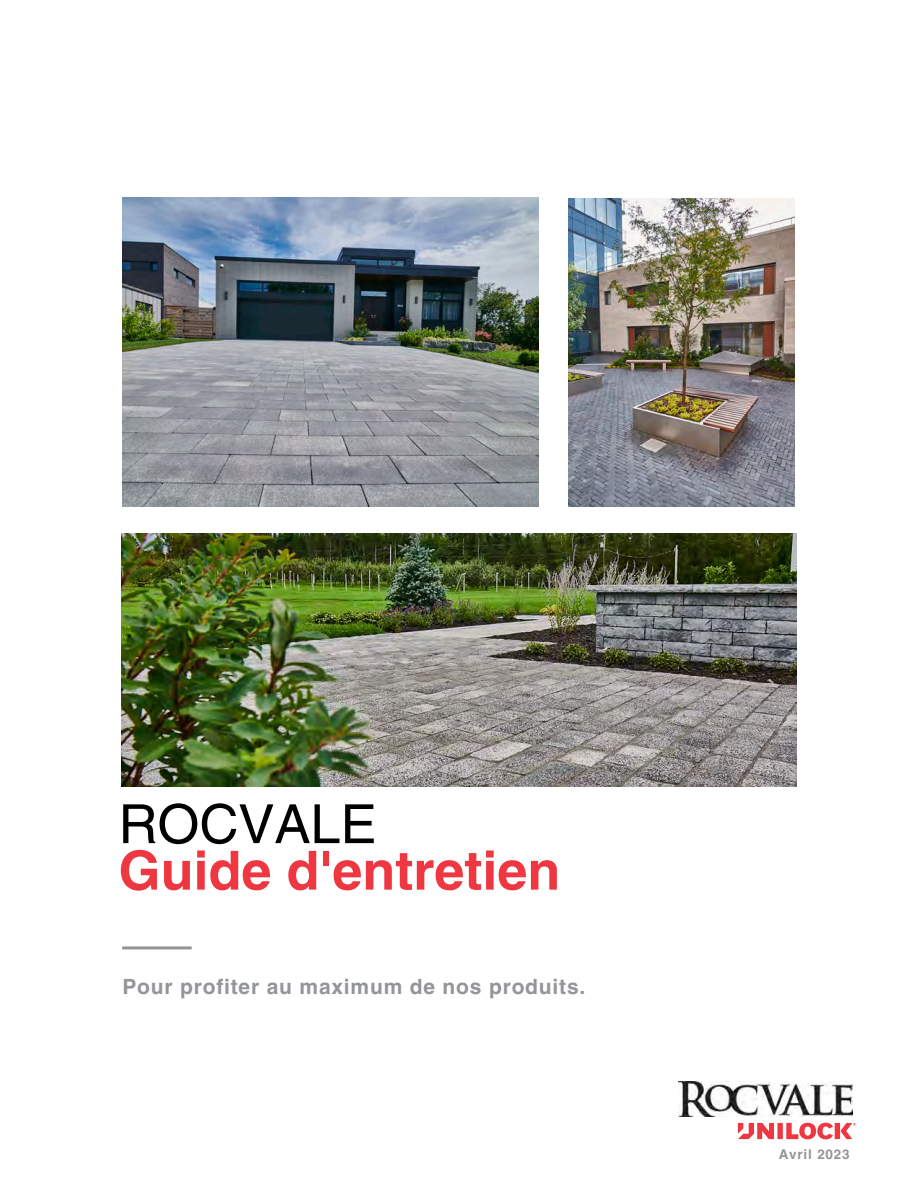
<style>
.page{position:relative;width:918px;height:1188px;background:#fff}
.page>*{position:absolute;margin:0;border:0;box-sizing:border-box;transform-origin:0 0}
.t1{font:700 54px "Helvetica LT Pro";color:#ef3742}
.t2{font:54px "Helvetica LT Pro";color:#000}
.t3{font:700 21px "Helvetica LT Pro";letter-spacing:.04em;color:#939598}
.t4{font:700 13.5px "Helvetica LT Pro";letter-spacing:.06em;color:#939598}
</style>
<div class="page">
<hr style="left:122px;top:946px;width:70px;height:3px;background:#000">
<img style="left:679px;top:1082px;width:173px;height:34px">
<svg style="left:738px;top:1123px;width:118px;height:16px"></svg>
<img style="left:569px;top:198px;width:225px;height:309px">
<img style="left:122px;top:198px;width:416px;height:309px">
<img style="left:122px;top:534px;width:674px;height:252px">
<h1 class="t2" style="left:118px;top:793px;width:260px">ROCVALE</h1>
<h1 class="t1" style="left:118px;top:838px;width:443px">Guide d'entretien</h1>
<p class="t3" style="left:122px;top:973px;width:464px">Pour profiter au maximum de nos produits.</p>
<p class="t4" style="left:779px;top:1146px;width:73px">Avril 2023</p>
</div>
